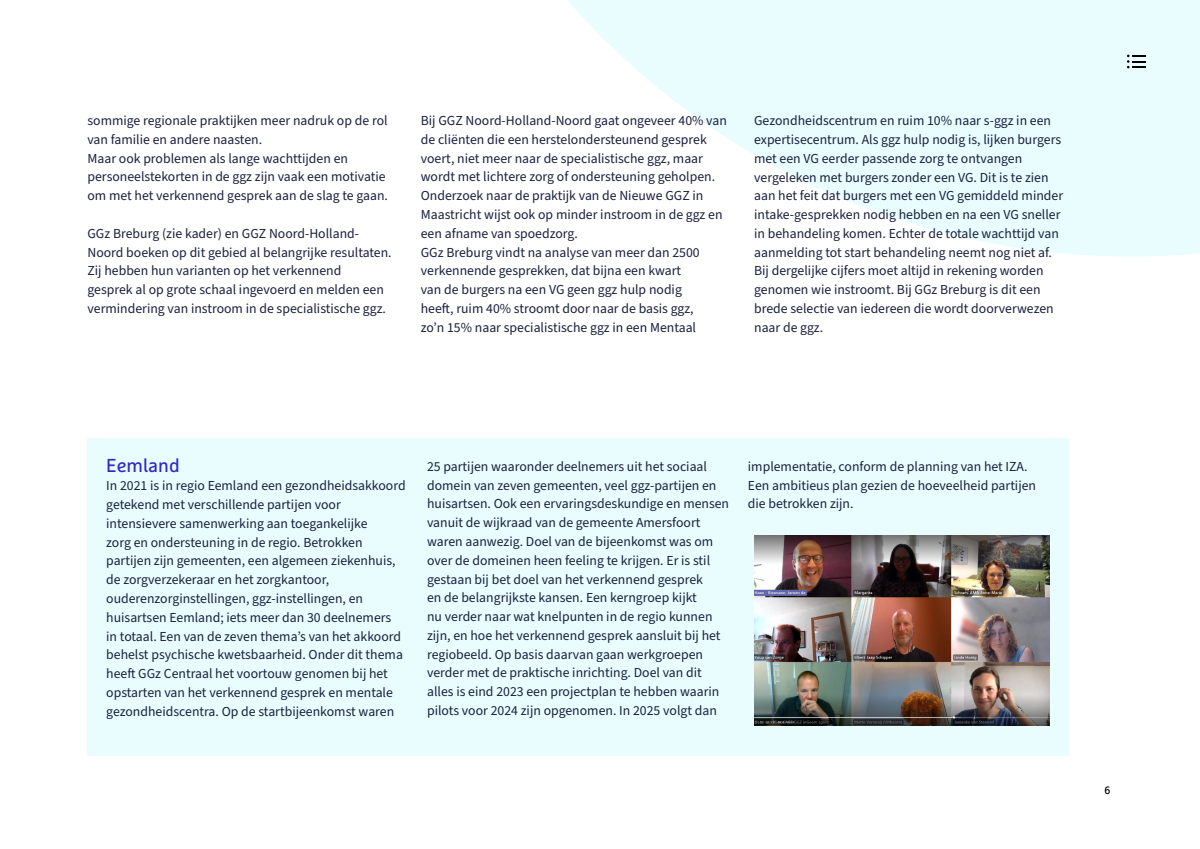
<style>
.page{position:relative;width:1200px;height:849px;background:#fff}
.page>*{position:absolute;margin:0;border:0;box-sizing:border-box;transform-origin:0 0}
.t1{font:18.75px "Marselis Pro";color:#3127c8}
.t2{font:13.75px/18.8px "Source Sans Pro";color:#1b213e}
.t3{font:10.62px "Marselis Pro";color:#000}
</style>
<div class="page">
<svg style="left:568px;top:0;width:632px;height:256px;fill:#e9fdff"></svg>
<div style="left:88px;top:438px;width:981px;height:316px;background:#e9fdff"></div>
<svg style="left:1127px;top:55px;width:19px;height:13px"></svg>
<img style="left:754px;top:535px;width:296px;height:190px">
<p class="t2" style="left:88px;top:112px;width:302px">sommige regionale praktijken meer nadruk op de rol van familie en andere naasten.<br>Maar ook problemen als lange wachttijden en personeelstekorten in de ggz zijn vaak een motivatie om met het verkennend gesprek aan de slag te gaan.</p>
<p class="t2" style="left:88px;top:224px;width:306px">GGz Breburg (zie kader) en GGZ Noord-Holland-Noord boeken op dit gebied al belangrijke resultaten.<br>Zij hebben hun varianten op het verkennend<br>gesprek al op grote schaal ingevoerd en melden een vermindering van instroom in de specialistische ggz.</p>
<p class="t2" style="left:421px;top:112px;width:308px">Bij GGZ Noord-Holland-Noord gaat ongeveer 40% van de cliënten die een herstelondersteunend gesprek voert, niet meer naar de specialistische ggz, maar wordt met lichtere zorg of ondersteuning geholpen.<br>Onderzoek naar de praktijk van de Nieuwe GGZ in Maastricht wijst ook op minder instroom in de ggz en een afname van spoedzorg.<br>GGz Breburg vindt na analyse van meer dan 2500 verkennende gesprekken, dat bijna een kwart<br>van de burgers na een VG geen ggz hulp nodig<br>heeft, ruim 40% stroomt door naar de basis ggz,<br>zo’n 15% naar specialistische ggz in een Mentaal</p>
<p class="t2" style="left:754px;top:112px;width:311px">Gezondheidscentrum en ruim 10% naar s-ggz in een expertisecentrum. Als ggz hulp nodig is, lijken burgers met een VG eerder passende zorg te ontvangen vergeleken met burgers zonder een VG. Dit is te zien aan het feit dat burgers met een VG gemiddeld minder intake-gesprekken nodig hebben en na een VG sneller in behandeling komen. Echter de totale wachttijd van aanmelding tot start behandeling neemt nog niet af.<br>Bij dergelijke cijfers moet altijd in rekening worden genomen wie instroomt. Bij GGz Breburg is dit een brede selectie van iedereen die wordt doorverwezen naar de ggz.</p>
<h1 class="t1" style="left:106px;top:453px;width:75px">Eemland</h1>
<p class="t2" style="left:106px;top:476px;width:301px">In 2021 is in regio Eemland een gezondheidsakkoord getekend met verschillende partijen voor intensievere samenwerking aan toegankelijke<br>zorg en ondersteuning in de regio. Betrokken partijen zijn gemeenten, een algemeen ziekenhuis, de zorgverzekeraar en het zorgkantoor, ouderenzorginstellingen, ggz-instellingen, en huisartsen Eemland; iets meer dan 30 deelnemers<br>in totaal. Een van de zeven thema’s van het akkoord behelst psychische kwetsbaarheid. Onder dit thema heeft GGz Centraal het voortouw genomen bij het opstarten van het verkennend gesprek en mentale gezondheidscentra. Op de startbijeenkomst waren</p>
<p class="t2" style="left:427px;top:457px;width:304px">25 partijen waaronder deelnemers uit het sociaal domein van zeven gemeenten, veel ggz-partijen en huisartsen. Ook een ervaringsdeskundige en mensen vanuit de wijkraad van de gemeente Amersfoort waren aanwezig. Doel van de bijeenkomst was om over de domeinen heen feeling te krijgen. Er is stil gestaan bij bet doel van het verkennend gesprek<br>en de belangrijkste kansen. Een kerngroep kijkt<br>nu verder naar wat knelpunten in de regio kunnen zijn, en hoe het verkennend gesprek aansluit bij het regiobeeld. Op basis daarvan gaan werkgroepen verder met de praktische inrichting. Doel van dit alles is eind 2023 een projectplan te hebben waarin pilots voor 2024 zijn opgenomen. In 2025 volgt dan</p>
<p class="t2" style="left:748px;top:457px;width:290px">implementatie, conform de planning van het IZA.<br>Een ambitieus plan gezien de hoeveelheid partijen die betrokken zijn.</p>
<p class="t3" style="left:1105px;top:783px;width:7px">6</p>
</div>
